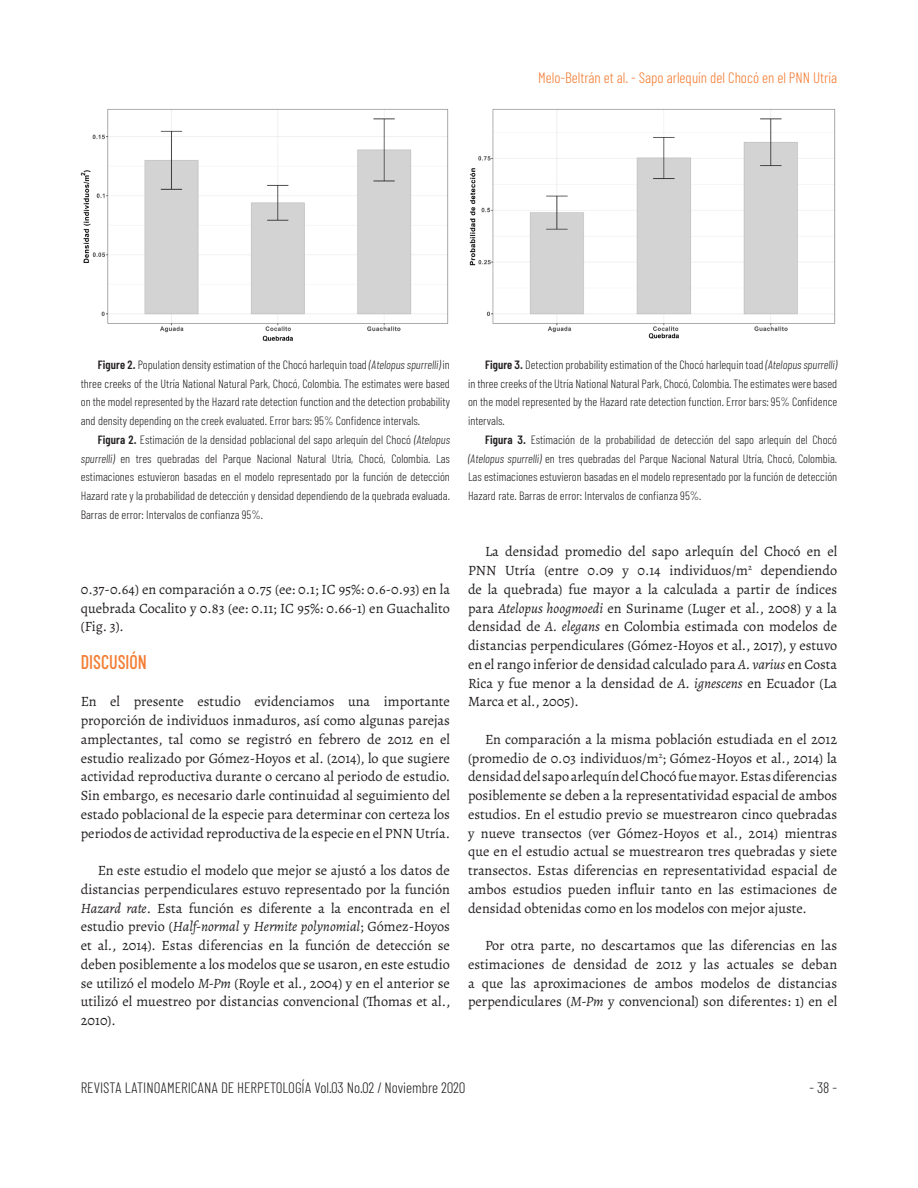
<style>
.page{position:relative;width:918px;height:1188px;background:#fff}
.page>*{position:absolute;margin:0;border:0;box-sizing:border-box;transform-origin:0 0}
._01-txt-Seccion{font:500 19.8px "Barlow Condensed";color:#f47b31;scale:.91 1}
.t1{font:300 15px "Barlow Condensed";color:#231f20}
.t2{font:300 15px "Barlow Condensed";color:#f47b31}
._02-txt_Artículo_1{font:14.25px/18.8px "Alegreya";color:#231f20;text-align:justify}
._02-txt_Artículo_1B{font:14.25px/18.8px "Alegreya";color:#231f20;text-align:justify}
._02-txt_Artículo_2{font:14.25px/18.8px "Alegreya";color:#231f20;text-align:justify}
._02-txt_pie_de_Foto{font:300 12px/18.8px "Barlow Condensed";color:#231f20;text-align:justify}
.s1{font-weight:600}
.s2{font-style:italic}
</style>
<div class="page">
<img style="left:469px;top:109px;width:367px;height:230px">
<img style="left:81px;top:109px;width:368px;height:233px">
<p class="t2" style="left:538px;top:68px;width:301px">Melo-Beltrán et al. - Sapo arlequín del Chocó en el PNN Utría</p>
<p class="_02-txt_pie_de_Foto" style="left:81px;top:355px;width:371px;text-indent:17px"><span class="s1">Figure 2.</span> Population density estimation of the Chocó harlequin toad <span class="s2">(Atelopus spurrelli)</span> in three creeks of the Utría National Natural Park, Chocó, Colombia. The estimates were based on the model represented by the Hazard rate detection function and the detection probability and density depending on the creek evaluated. Error bars: 95% Confidence intervals.</p>
<p class="_02-txt_pie_de_Foto" style="left:81px;top:430px;width:371px;text-indent:17px"><span class="s1">Figura 2.</span> Estimación de la densidad poblacional del sapo arlequín del Chocó <span class="s2">(Atelopus spurrelli)</span> en tres quebradas del Parque Nacional Natural Utría, Chocó, Colombia. Las estimaciones estuvieron basadas en el modelo representado por la función de detección Hazard rate y la probabilidad de detección y densidad dependiendo de la quebrada evaluada.<br>Barras de error: Intervalos de confianza 95%.</p>
<p class="_02-txt_Artículo_2" style="left:81px;top:580px;width:371px">0.37-0.64) en comparación a 0.75 (ee: 0.1; IC 95%: 0.6-0.93) en la quebrada Cocalito y 0.83 (ee: 0.11; IC 95%: 0.66-1) en Guachalito (Fig. 3).</p>
<p class="_01-txt-Seccion" style="left:81px;top:649px;width:74px">DISCUSIÓN</p>
<p class="_02-txt_Artículo_1B" style="left:81px;top:692px;width:371px">En el presente estudio evidenciamos una importante proporción de individuos inmaduros, así como algunas parejas amplectantes, tal como se registró en febrero de 2012 en el estudio realizado por Gómez-Hoyos et al. (2014), lo que sugiere actividad reproductiva durante o cercano al periodo de estudio.<br>Sin embargo, es necesario darle continuidad al seguimiento del estado poblacional de la especie para determinar con certeza los periodos de actividad reproductiva de la especie en el PNN Utría.</p>
<p class="_02-txt_Artículo_1" style="left:81px;top:861px;width:371px;text-indent:17px">En este estudio el modelo que mejor se ajustó a los datos de distancias perpendiculares estuvo representado por la función <span class="s2">Hazard rate</span>. Esta función es diferente a la encontrada en el estudio previo (<span class="s2">Half-normal</span> y <span class="s2">Hermite polynomial</span>; Gómez-Hoyos et al., 2014). Estas diferencias en la función de detección se deben posiblemente a los modelos que se usaron, en este estudio se utilizó el modelo <span class="s2">M-Pm</span> (Royle et al., 2004) y en el anterior se utilizó el muestreo por distancias convencional (Thomas et al., 2010).</p>
<p class="_02-txt_pie_de_Foto" style="left:468px;top:355px;width:371px;text-indent:17px"><span class="s1">Figure 3.</span> Detection probability estimation of the Chocó harlequin toad <span class="s2">(Atelopus spurrelli) </span>in three creeks of the Utría National Natural Park, Chocó, Colombia. The estimates were based on the model represented by the Hazard rate detection function. Error bars: 95% Confidence intervals.</p>
<p class="_02-txt_pie_de_Foto" style="left:468px;top:430px;width:371px;text-indent:17px"><span class="s1">Figura 3.</span> Estimación de la probabilidad de detección del sapo arlequín del Chocó <span class="s2">(Atelopus spurrelli)</span> en tres quebradas del Parque Nacional Natural Utría, Chocó, Colombia.<br>Las estimaciones estuvieron basadas en el modelo representado por la función de detección Hazard rate. Barras de error: Intervalos de confianza 95%.</p>
<p class="_02-txt_Artículo_1" style="left:468px;top:542px;width:371px;text-indent:17px">La densidad promedio del sapo arlequín del Chocó en el PNN Utría (entre 0.09 y 0.14 individuos/m<sup>2</sup> dependiendo de la quebrada) fue mayor a la calculada a partir de índices para <span class="s2">Atelopus hoogmoedi</span> en Suriname (Luger et al., 2008) y a la densidad de <span class="s2">A. elegans</span> en Colombia estimada con modelos de distancias perpendiculares (Gómez-Hoyos et al., 2017), y estuvo en el rango inferior de densidad calculado para <span class="s2">A. varius</span> en Costa Rica y fue menor a la densidad de <span class="s2">A. ignescens</span> en Ecuador (La Marca et al., 2005).</p>
<p class="_02-txt_Artículo_1" style="left:468px;top:730px;width:371px;text-indent:17px">En comparación a la misma población estudiada en el 2012 (promedio de 0.03 individuos/m<sup>2</sup>; Gómez-Hoyos et al., 2014) la densidad del sapo arlequín del Chocó fue mayor. Estas diferencias posiblemente se deben a la representatividad espacial de ambos estudios. En el estudio previo se muestrearon cinco quebradas y nueve transectos (ver Gómez-Hoyos et al., 2014) mientras que en el estudio actual se muestrearon tres quebradas y siete transectos. Estas diferencias en representatividad espacial de ambos estudios pueden influir tanto en las estimaciones de densidad obtenidas como en los modelos con mejor ajuste.</p>
<p class="_02-txt_Artículo_1" style="left:468px;top:936px;width:371px;text-indent:17px">Por otra parte, no descartamos que las diferencias en las estimaciones de densidad de 2012 y las actuales se deban a que las aproximaciones de ambos modelos de distancias perpendiculares (<span class="s2">M-Pm</span> y convencional) son diferentes: 1) en el</p>
<p class="t1" style="left:81px;top:1079px;width:386px">REVISTA LATINOAMERICANA DE HERPETOLOGÍA Vol.03 No.02 / Noviembre 2020</p>
<p class="t1" style="left:809px;top:1079px;width:29px">- 38 -</p>
</div>
